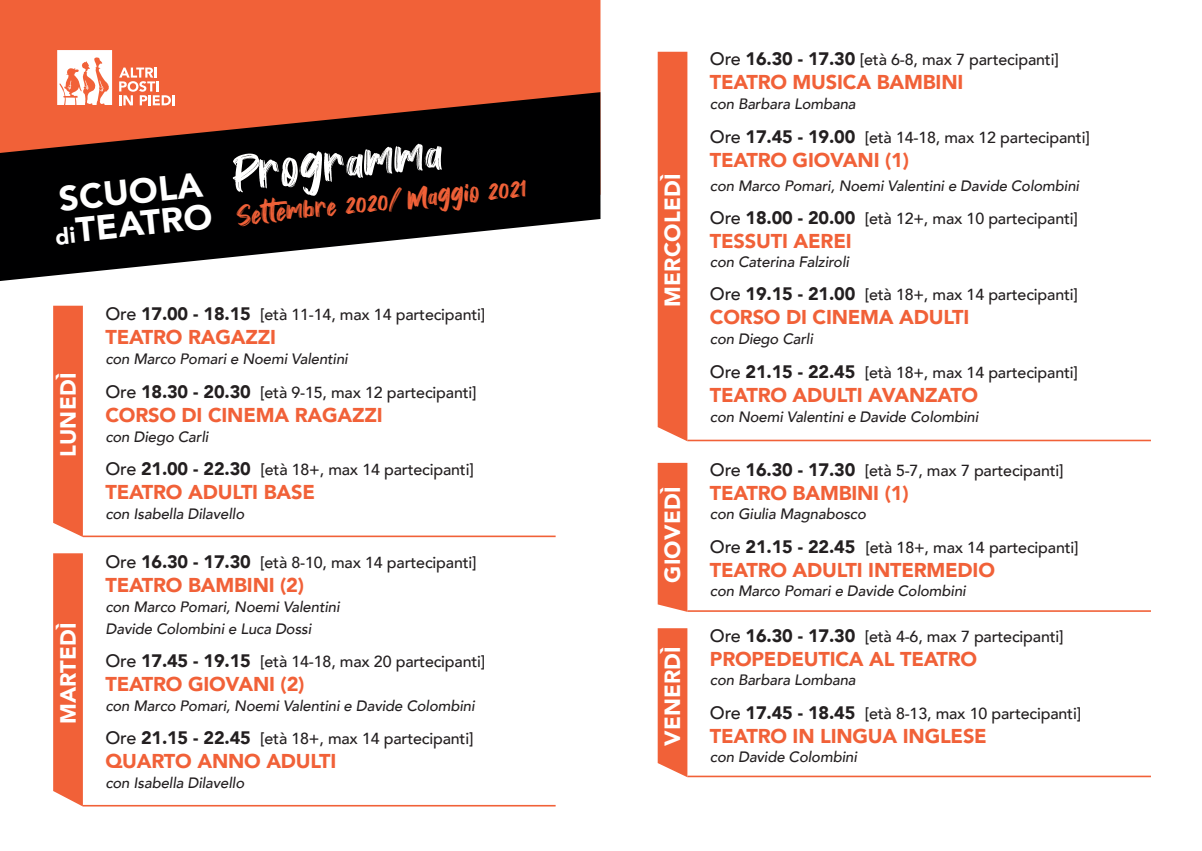
<style>
.page{position:relative;width:1202px;height:851px;background:#fff}
.page>*{position:absolute;margin:0;border:0;box-sizing:border-box;transform-origin:0 0}
.t1{font:53px "Vontens";color:#fff}
.t2{font:900 34.6px/32.2px "Avenir";color:#fff}
.t3{font:29px "Vontens";color:#f16138}
.t4{font:900 22px "Avenir";letter-spacing:.01em;color:#fff}
.t5{font:900 20px "Avenir";letter-spacing:-.01em;color:#f16138}
.t6{font:500 16px "Avenir";letter-spacing:-.01em;color:#231f20}
.t7{font:italic 500 15px/21.4px "Avenir";letter-spacing:-.01em;color:#231f20}
.s1{font-size:22.4px}
.s2{font-size:18px}
.s3{font-weight:900;font-size:18px}
</style>
<div class="page">
<div style="left:0;top:0;width:601px;height:219px;background:#f16138"></div>
<svg style="left:0;top:92px;width:600px;height:189px;fill:#000001"></svg>
<div style="left:658px;top:52px;width:29px;height:389px;background:#f16138"></div>
<div style="left:658px;top:463px;width:29px;height:148px;background:#f16138"></div>
<div style="left:658px;top:628px;width:29px;height:149px;background:#f16138"></div>
<hr style="left:687px;top:775px;width:464px;height:2px;background:#f16138">
<hr style="left:687px;top:610px;width:464px;height:1px;background:#f16138">
<hr style="left:687px;top:439px;width:464px;height:2px;background:#f16138">
<svg style="left:57px;top:50px;width:55px;height:55px"></svg>
<svg style="left:119px;top:67px;width:56px;height:38px"></svg>
<svg style="left:53px;top:305px;width:30px;height:232px;background:#f16740"></svg>
<svg style="left:53px;top:553px;width:30px;height:253px;background:#f1673f"></svg>
<hr style="left:83px;top:535px;width:473px;height:2px;background:#f16138">
<hr style="left:83px;top:804px;width:473px;height:2px;background:#f16138">
<h1 class="t1" style="left:230px;top:147px;width:212px;rotate:-6deg">Programma</h1>
<h2 class="t2" style="left:50px;top:183px;width:160px;rotate:-6deg">SCUOLA <span class="s1">di</span>TEATRO</h2>
<h3 class="t3" style="left:236px;top:201px;width:292px;rotate:-6deg">Settembre 2020/ Maggio 2021</h3>
<h3 class="t4" style="left:654px;top:306px;width:136px;rotate:-90deg">MERCOLEDÌ</h3>
<p class="t6" style="left:105px;top:300px;width:381px"><span class="s2">Ore</span> <span class="s3">17.00 - 18.15</span> [età 11-14, max 14 partecipanti]</p>
<p class="t5" style="left:105px;top:320px;width:172px">TEATRO RAGAZZI</p>
<p class="t7" style="left:105px;top:348px;width:244px">con Marco Pomari e Noemi Valentini</p>
<p class="t6" style="left:105px;top:378px;width:373px"><span class="s2">Ore</span> <span class="s3">18.30 - 20.30</span> [età 9-15, max 12 partecipanti]</p>
<p class="t5" style="left:105px;top:397px;width:279px">CORSO DI CINEMA RAGAZZI</p>
<p class="t7" style="left:105px;top:426px;width:104px">con Diego Carli</p>
<p class="t6" style="left:105px;top:455px;width:370px"><span class="s2">Ore</span> <span class="s3">21.00 - 22.30</span> [età 18+, max 14 partecipanti]</p>
<p class="t5" style="left:105px;top:474px;width:211px">TEATRO ADULTI BASE</p>
<p class="t7" style="left:105px;top:503px;width:140px">con Isabella Dilavello</p>
<h3 class="t4" style="left:49px;top:457px;width:87px;rotate:-90deg">LUNEDÌ</h3>
<h3 class="t4" style="left:654px;top:582px;width:98px;rotate:-90deg">GIOVEDÌ</h3>
<p class="t6" style="left:105px;top:548px;width:373px"><span class="s2">Ore</span> <span class="s3">16.30 - 17.30</span> [età 8-10, max 14 partecipanti]</p>
<p class="t5" style="left:105px;top:568px;width:200px">TEATRO BAMBINI (2)</p>
<p class="t7" style="left:105px;top:596px;width:236px">con Marco Pomari, Noemi Valentini<br>Davide Colombini e Luca Dossi</p>
<p class="t6" style="left:105px;top:647px;width:381px"><span class="s2">Ore</span> <span class="s3">17.45 - 19.15</span> [età 14-18, max 20 partecipanti]</p>
<p class="t5" style="left:105px;top:666px;width:201px">TEATRO GIOVANI (2)</p>
<p class="t7" style="left:105px;top:695px;width:371px">con Marco Pomari, Noemi Valentini e Davide Colombini</p>
<p class="t6" style="left:105px;top:724px;width:369px"><span class="s2">Ore</span> <span class="s3">21.15 - 22.45</span> [età 18+, max 14 partecipanti]</p>
<p class="t5" style="left:105px;top:744px;width:233px">QUARTO ANNO ADULTI</p>
<p class="t7" style="left:105px;top:772px;width:140px">con Isabella Dilavello</p>
<h3 class="t4" style="left:49px;top:724px;width:105px;rotate:-90deg">MARTEDÌ</h3>
<h3 class="t4" style="left:654px;top:746px;width:103px;rotate:-90deg">VENERDÌ</h3>
<p class="t6" style="left:710px;top:46px;width:350px"><span class="s2">Ore</span> <span class="s3">16.30 - 17.30</span> [età 6-8, max 7 partecipanti]</p>
<p class="t5" style="left:710px;top:65px;width:255px">TEATRO MUSICA BAMBINI</p>
<p class="t7" style="left:710px;top:94px;width:147px">con Barbara Lombana</p>
<p class="t6" style="left:710px;top:123px;width:381px"><span class="s2">Ore</span> <span class="s3">17.45 - 19.00</span> [età 14-18, max 12 partecipanti]</p>
<p class="t5" style="left:710px;top:142px;width:201px">TEATRO GIOVANI (1)</p>
<p class="t7" style="left:710px;top:175px;width:371px">con Marco Pomari, Noemi Valentini e Davide Colombini</p>
<p class="t6" style="left:710px;top:204px;width:369px"><span class="s2">Ore</span> <span class="s3">18.00 - 20.00</span> [età 12+, max 10 partecipanti]</p>
<p class="t5" style="left:710px;top:224px;width:143px">TESSUTI AEREI</p>
<p class="t7" style="left:710px;top:251px;width:141px">con Caterina Falziroli</p>
<p class="t6" style="left:710px;top:281px;width:369px"><span class="s2">Ore</span> <span class="s3">19.15 - 21.00</span> [età 18+, max 14 partecipanti]</p>
<p class="t5" style="left:710px;top:300px;width:261px">CORSO DI CINEMA ADULTI</p>
<p class="t7" style="left:710px;top:329px;width:104px">con Diego Carli</p>
<p class="t6" style="left:710px;top:358px;width:369px"><span class="s2">Ore</span> <span class="s3">21.15 - 22.45</span> [età 18+, max 14 partecipanti]</p>
<p class="t5" style="left:710px;top:377px;width:270px">TEATRO ADULTI AVANZATO</p>
<p class="t7" style="left:710px;top:406px;width:270px">con Noemi Valentini e Davide Colombini</p>
<p class="t6" style="left:710px;top:457px;width:355px"><span class="s2">Ore</span> <span class="s3">16.30 - 17.30</span> [età 5-7, max 7 partecipanti]</p>
<p class="t5" style="left:710px;top:476px;width:200px">TEATRO BAMBINI (1)</p>
<p class="t7" style="left:710px;top:503px;width:157px">con Giulia Magnabosco</p>
<p class="t6" style="left:710px;top:533px;width:370px"><span class="s2">Ore</span> <span class="s3">21.15 - 22.45</span> [età 18+, max 14 partecipanti]</p>
<p class="t5" style="left:710px;top:552px;width:286px">TEATRO ADULTI INTERMEDIO</p>
<p class="t7" style="left:710px;top:580px;width:257px">con Marco Pomari e Davide Colombini</p>
<p class="t6" style="left:710px;top:623px;width:355px"><span class="s2">Ore</span> <span class="s3">16.30 - 17.30</span> [età 4-6, max 7 partecipanti]</p>
<p class="t5" style="left:710px;top:642px;width:269px">PROPEDEUTICA AL TEATRO</p>
<p class="t7" style="left:710px;top:669px;width:147px">con Barbara Lombana</p>
<p class="t6" style="left:710px;top:699px;width:373px"><span class="s2">Ore</span> <span class="s3">17.45 - 18.45</span> [età 8-13, max 10 partecipanti]</p>
<p class="t5" style="left:710px;top:718px;width:278px">TEATRO IN LINGUA INGLESE</p>
<p class="t7" style="left:710px;top:746px;width:148px">con Davide Colombini</p>
</div>
